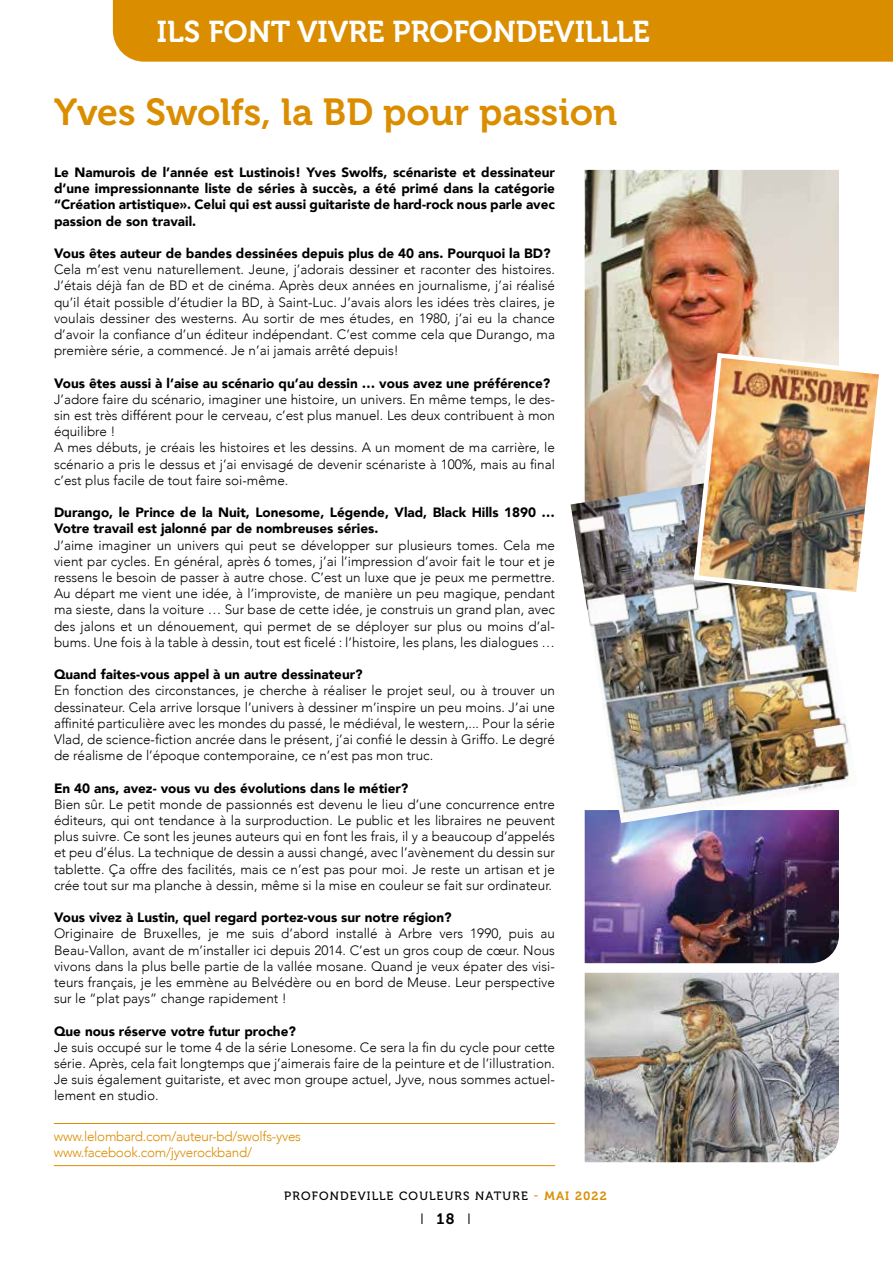
<style>
.page{position:relative;width:893px;height:1263px;background:#fff}
.page>*{position:absolute;margin:0;border:0;box-sizing:border-box;transform-origin:0 0}
.t1{font:37.5px "Museo 700";color:#db8d00}
.t2{font:30px "Museo 700";color:#fff}
.t3{font:300 15px "Avenir";color:#000}
.t4{font:300 13.5px/16.2px "Avenir";color:#000;text-align:justify}
.t5{font:900 13.5px/16.2px "Avenir";color:#000;text-align:justify}
.t6{font:300 13.5px/16.2px "Avenir";letter-spacing:-.02em;color:#db8d00}
.t7{font:12px "Museo 500";letter-spacing:.1em;color:#000}
.s1{color:#db8d00}
.s2{font-family:"Museo 700";color:#db8d00}
.s3{font-family:"Museo 700";font-weight:400}
</style>
<div class="page">
<div style="left:113px;top:0;width:780px;height:62px;background:#db8d00"></div>
<img style="left:585px;top:170px;width:254px;height:297px">
<img style="left:585px;top:973px;width:254px;height:189px">
<img style="left:585px;top:823px;width:254px;height:140px">
<hr style="left:54px;top:1123px;width:501px;height:1px;background:#db8d00">
<hr style="left:54px;top:1165px;width:501px;height:1px;background:#db8d00">
<img style="left:571px;top:467px;width:280px;height:356px">
<img style="left:691px;top:350px;width:188px;height:249px">
<h2 class="t2" style="left:157px;top:15px;width:494px">ILS FONT VIVRE PROFONDEVILLLE</h2>
<h1 class="t1" style="left:54px;top:91px;width:565px">Yves Swolfs, la BD pour passion</h1>
<p class="t5" style="left:54px;top:164px;width:502px">Le Namurois de l’année est Lustinois! Yves Swolfs, scénariste et dessinateur d’une impressionnante liste de séries à succès, a été primé dans la catégorie “Création artistique». Celui qui est aussi guitariste de hard-rock nous parle avec passion de son travail.</p>
<p class="t5" style="left:54px;top:245px;width:498px">Vous êtes auteur de bandes dessinées depuis plus de 40 ans. Pourquoi la BD?</p>
<p class="t4" style="left:54px;top:261px;width:502px">Cela m’est venu naturellement. Jeune, j’adorais dessiner et raconter des histoires.<br>J’étais déjà fan de BD et de cinéma. Après deux années en journalisme, j’ai réalisé qu’il était possible d’étudier la BD, à Saint-Luc. J’avais alors les idées très claires, je voulais dessiner des westerns. Au sortir de mes études, en 1980, j’ai eu la chance d’avoir la confiance d’un éditeur indépendant. C’est comme cela que Durango, ma première série, a commencé. Je n’ai jamais arrêté depuis!</p>
<p class="t5" style="left:54px;top:374px;width:498px">Vous êtes aussi à l’aise au scénario qu’au dessin … vous avez une préférence?</p>
<p class="t4" style="left:54px;top:391px;width:502px;text-align:left">J’adore faire du scénario, imaginer une histoire, un univers. En même temps, le des&shy;sin est très différent pour le cerveau, c’est plus manuel. Les deux contribuent à mon équilibre !<br>A mes débuts, je créais les histoires et les dessins. A un moment de ma carrière, le scénario a pris le dessus et j’ai envisagé de devenir scénariste à 100%, mais au final c’est plus facile de tout faire soi-même.</p>
<p class="t5" style="left:54px;top:504px;width:502px">Durango, le Prince de la Nuit, Lonesome, Légende, Vlad, Black Hills 1890 …<br>Votre travail est jalonné par de nombreuses séries.</p>
<p class="t4" style="left:54px;top:537px;width:502px">J’aime imaginer un univers qui peut se développer sur plusieurs tomes. Cela me vient par cycles. En général, après 6 tomes, j’ai l’impression d’avoir fait le tour et je ressens le besoin de passer à autre chose. C’est un luxe que je peux me permettre.<br>Au départ me vient une idée, à l’improviste, de manière un peu magique, pendant ma sieste, dans la voiture … Sur base de cette idée, je construis un grand plan, avec des jalons et un dénouement, qui permet de se déployer sur plus ou moins d’al&shy;bums. Une fois à la table à dessin, tout est ficelé : l’histoire, les plans, les dialogues …</p>
<p class="t5" style="left:54px;top:666px;width:310px">Quand faites-vous appel à un autre dessinateur?</p>
<p class="t4" style="left:54px;top:683px;width:502px">En fonction des circonstances, je cherche à réaliser le projet seul, ou à trouver un dessinateur. Cela arrive lorsque l’univers à dessiner m’inspire un peu moins. J’ai une affinité particulière avec les mondes du passé, le médiéval, le western,... Pour la série Vlad, de science-fiction ancrée dans le présent, j’ai confié le dessin à Griffo. Le degré de réalisme de l’époque contemporaine, ce n’est pas mon truc.</p>
<p class="t5" style="left:54px;top:779px;width:356px">En 40 ans, avez- vous vu des évolutions dans le métier?</p>
<p class="t4" style="left:54px;top:796px;width:502px">Bien sûr. Le petit monde de passionnés est devenu le lieu d’une concurrence entre éditeurs, qui ont tendance à la surproduction. Le public et les libraires ne peuvent plus suivre. Ce sont les jeunes auteurs qui en font les frais, il y a beaucoup d’appelés et peu d’élus. La technique de dessin a aussi changé, avec l’avènement du dessin sur tablette. Ça offre des facilités, mais ce n’est pas pour moi. Je reste un artisan et je crée tout sur ma planche à dessin, même si la mise en couleur se fait sur ordinateur.</p>
<p class="t5" style="left:54px;top:909px;width:399px">Vous vivez à Lustin, quel regard portez-vous sur notre région?</p>
<p class="t4" style="left:54px;top:926px;width:502px">Originaire de Bruxelles, je me suis d’abord installé à Arbre vers 1990, puis au Beau-Vallon, avant de m’installer ici depuis 2014. C’est un gros coup de cœur. Nous vivons dans la plus belle partie de la vallée mosane. Quand je veux épater des visi&shy;teurs français, je les emmène au Belvédère ou en bord de Meuse. Leur perspective sur le “plat pays” change rapidement !</p>
<p class="t5" style="left:54px;top:1022px;width:243px">Que nous réserve votre futur proche?</p>
<p class="t4" style="left:54px;top:1039px;width:502px">Je suis occupé sur le tome 4 de la série Lonesome. Ce sera la fin du cycle pour cette série. Après, cela fait longtemps que j’aimerais faire de la peinture et de l’illustration.<br>Je suis également guitariste, et avec mon groupe actuel, Jyve, nous sommes actuel&shy;lement en studio.</p>
<p class="t6" style="left:54px;top:1128px;width:249px">www.lelombard.com/auteur-bd/swolfs-yves www.facebook.com/jyverockband/</p>
<p class="t7" style="left:284px;top:1189px;width:324px">PROFONDEVILLE COULEURS NATURE <span class="s1">-</span> <span class="s2">MAI 2022</span></p>
<p class="t3" style="left:420px;top:1210px;width:52px">I <span class="s3">18</span> I</p>
</div>
